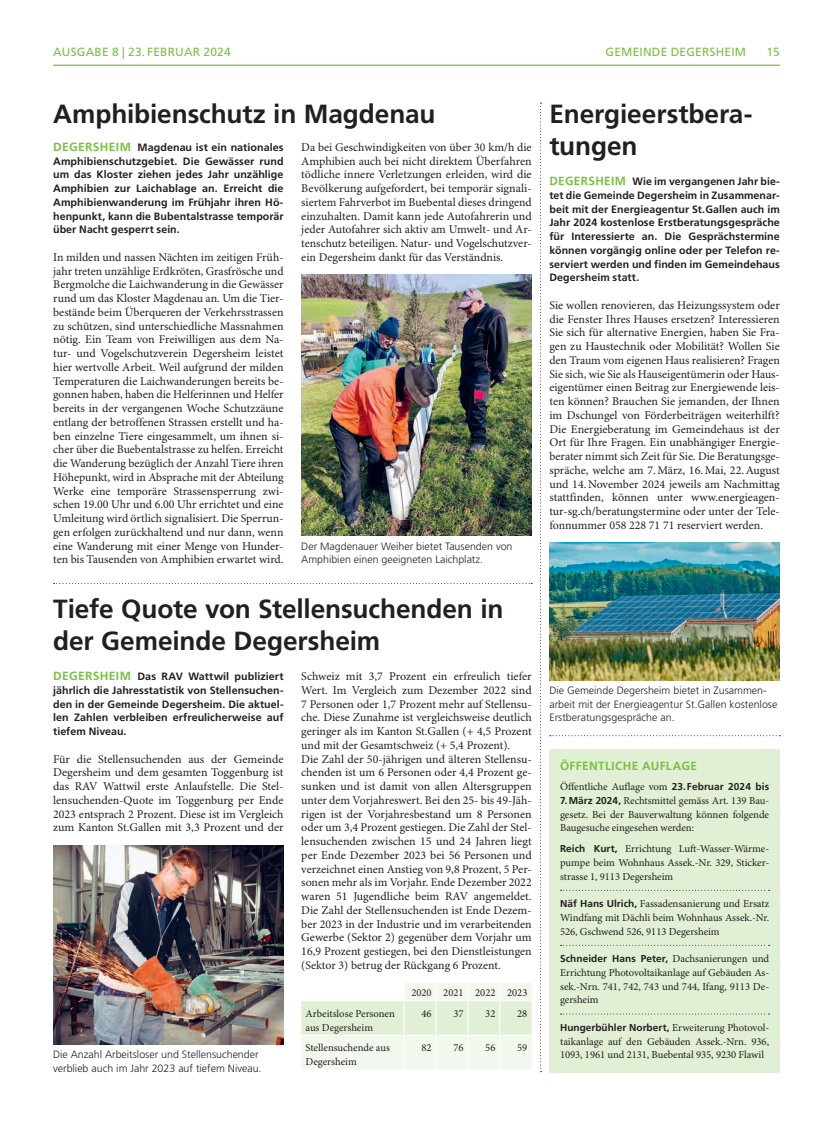
<style>
.page{position:relative;width:833px;height:1134px;background:#fff}
.page>*{position:absolute;margin:0;border:0;box-sizing:border-box;transform-origin:0 0}
.t1{font:700 26.25px/31.2px "Frutiger LT Std";letter-spacing:-.005em;color:#231f20}
.t2{font:11.88px/13.8px "Minion Pro";color:#231f20;text-align:justify}
.t3{font:11.88px "Frutiger LT Std";letter-spacing:.02em;color:#79c142}
.t4{font:700 11.88px "Frutiger LT Std";letter-spacing:.03em;color:#79c142}
.t5{font:700 10.62px/13.8px "Frutiger LT Std";letter-spacing:.005em;color:#231f20;text-align:justify}
.t6{font:10.62px/13.8px "Minion Pro";letter-spacing:-.005em;color:#231f20;text-align:justify}
.t7{font:300 10.62px/13.8px "Frutiger LT Std";color:#231f20}
.t8{font:700 10px "Frutiger LT Std";letter-spacing:.005em;color:#231f20}
.s1{font-size:11.88px;color:#79c142}
.s2{font-family:"Frutiger LT Std";font-weight:700;font-size:10px}
.s3{font-family:"Minion Pro";font-weight:400;font-size:10.62px}
</style>
<div class="page">
<hr style="left:53px;top:65px;width:727px;height:1px;background:#79c142">
<svg style="left:540px;top:103px;width:1px;height:969px"></svg>
<svg style="left:54px;top:583px;width:478px;height:1px"></svg>
<svg style="left:550px;top:735px;width:230px;height:1px"></svg>
<svg style="left:301px;top:983px;width:230px;height:86px;background:#ecf5e5"></svg>
<hr style="left:301px;top:1000px;width:103px;height:1px;background:#fff">
<hr style="left:404px;top:1000px;width:32px;height:1px;background:#fff">
<hr style="left:403px;top:1001px;width:1px;height:34px;background:#fff">
<hr style="left:436px;top:1000px;width:32px;height:1px;background:#fff">
<hr style="left:435px;top:1001px;width:1px;height:34px;background:#fff">
<hr style="left:468px;top:1000px;width:32px;height:1px;background:#fff">
<hr style="left:467px;top:1001px;width:1px;height:34px;background:#fff">
<hr style="left:500px;top:1000px;width:31px;height:1px;background:#fff">
<hr style="left:499px;top:1001px;width:1px;height:34px;background:#fff">
<hr style="left:301px;top:1035px;width:103px;height:1px;background:#fff">
<hr style="left:404px;top:1035px;width:32px;height:1px;background:#fff">
<hr style="left:403px;top:1035px;width:1px;height:34px;background:#fff">
<hr style="left:436px;top:1035px;width:32px;height:1px;background:#fff">
<hr style="left:435px;top:1035px;width:1px;height:34px;background:#fff">
<hr style="left:468px;top:1035px;width:32px;height:1px;background:#fff">
<hr style="left:467px;top:1035px;width:1px;height:34px;background:#fff">
<hr style="left:500px;top:1035px;width:31px;height:1px;background:#fff">
<hr style="left:499px;top:1035px;width:1px;height:34px;background:#fff">
<img style="left:549px;top:543px;width:231px;height:137px">
<img style="left:301px;top:274px;width:230px;height:262px">
<img style="left:53px;top:845px;width:230px;height:199px">
<div style="left:549px;top:749px;width:231px;height:323px;background:#e1efd4"></div>
<svg style="left:560px;top:890px;width:209px;height:1px"></svg>
<svg style="left:560px;top:945px;width:209px;height:1px"></svg>
<svg style="left:560px;top:1013px;width:209px;height:1px"></svg>
<p class="t3" style="left:53px;top:45px;width:18px">AUSGABE</p>
<p class="t3" style="left:112px;top:45px;width:50px">8 | 23. FEBRUAR</p>
<p class="t3" style="left:204px;top:45px;width:29px">2024</p>
<p class="t3" style="left:605px;top:45px;width:142px">GEMEINDE DEGERSHEIM</p>
<p class="t3" style="left:766px;top:45px;width:15px">15</p>
<h1 class="t1" style="left:53px;top:99px;width:384px">Amphibienschutz in Magdenau</h1>
<p class="t5" style="left:53px;top:140px;width:232px"><span class="s1">DEGERSHEIM</span> Magdenau ist ein nationales Amphibienschutzgebiet. Die Gewässer rund um das Kloster ziehen jedes Jahr unzählige Amphibien zur Laichablage an. Erreicht die Amphibienwanderung im Frühjahr ihren Hö&shy;henpunkt, kann die Bubentalstrasse temporär über Nacht gesperrt sein.</p>
<p class="t2" style="left:53px;top:251px;width:232px">In milden und nassen Nächten im zeitigen Früh&shy;jahr treten unzählige Erdkröten, Grasfrösche und Bergmolche die Laichwanderung in die Gewässer rund um das Kloster Magdenau an. Um die Tier&shy;bestände beim Überqueren der Verkehrsstrassen zu schützen, sind unterschiedliche Massnahmen nötig. Ein Team von Freiwilligen aus dem Na&shy;tur- und Vogelschutzverein Degersheim leistet hier wertvolle Arbeit. Weil aufgrund der milden Temperaturen die Laichwanderungen bereits be&shy;gonnen haben, haben die Helferinnen und Helfer bereits in der vergangenen Woche Schutzzäune entlang der betroffenen Strassen erstellt und ha&shy;ben einzelne Tiere eingesammelt, um ihnen si&shy;cher über die Buebentalstrasse zu helfen. Erreicht die Wanderung bezüglich der Anzahl Tiere ihren Höhepunkt, wird in Absprache mit der Abteilung Werke eine temporäre Strassensperrung zwi&shy;schen 19.00 Uhr und 6.00 Uhr errichtet und eine Umleitung wird örtlich signalisiert. Die Sperrun&shy;gen erfolgen zurückhaltend und nur dann, wenn eine Wanderung mit einer Menge von Hunder&shy;ten bis Tausenden von Amphibien erwartet wird.</p>
<p class="t2" style="left:301px;top:141px;width:232px">Da bei Geschwindigkeiten von über 30 km/h die Amphibien auch bei nicht direktem Überfahren tödliche innere Verletzungen erleiden, wird die Bevölkerung aufgefordert, bei temporär signali&shy;siertem Fahrverbot im Buebental dieses dringend einzuhalten. Damit kann jede Autofahrerin und jeder Autofahrer sich aktiv am Umwelt- und Ar&shy;tenschutz beteiligen. Natur- und Vogelschutzver&shy;ein Degersheim dankt für das Verständnis.</p>
<p class="t7" style="left:301px;top:539px;width:213px">Der Magdenauer Weiher bietet Tausenden von<br>Amphibien einen geeigneten Laichplatz.</p>
<h1 class="t1" style="left:53px;top:594px;width:452px">Tiefe Quote von Stellensuchenden in der Gemeinde Degersheim</h1>
<p class="t5" style="left:53px;top:670px;width:232px"><span class="s1">DEGERSHEIM</span> Das RAV Wattwil publiziert jährlich die Jahresstatistik von Stellensuchen&shy;den in der Gemeinde Degersheim. Die aktuel&shy;len Zahlen verbleiben erfreulicherweise auf tiefem Niveau.</p>
<p class="t2" style="left:53px;top:752px;width:232px">Für die Stellensuchenden aus der Gemeinde Degersheim und dem gesamten Toggenburg ist das RAV Wattwil erste Anlaufstelle. Die Stel&shy;lensuchenden-Quote im Toggenburg per Ende 2023 entsprach 2 Prozent. Diese ist im Vergleich zum Kanton St.Gallen mit 3,3 Prozent und der</p>
<p class="t2" style="left:301px;top:670px;width:232px;text-align:left">Schweiz mit 3,7 Prozent ein erfreulich tiefer Wert. Im Vergleich zum Dezember 2022 sind 7 Personen oder 1,7 Prozent mehr auf Stellensu&shy;che. Diese Zunahme ist vergleichsweise deutlich geringer als im Kanton St.Gallen (+ 4,5 Prozent und mit der Gesamtschweiz (+ 5,4 Prozent).<br>Die Zahl der 50-jährigen und älteren Stellensu&shy;chenden ist um 6 Personen oder 4,4 Prozent ge&shy;sunken und ist damit von allen Altersgruppen unter dem Vorjahreswert. Bei den 25- bis 49-Jäh&shy;rigen ist der Vorjahresbestand um 8 Personen oder um 3,4 Prozent gestiegen. Die Zahl der Stel&shy;lensuchenden zwischen 15 und 24 Jahren liegt per Ende Dezember 2023 bei 56 Personen und verzeichnet einen Anstieg von 9,8 Prozent, 5 Per&shy;sonen mehr als im Vorjahr. Ende Dezember 2022 waren 51 Jugendliche beim RAV angemeldet.<br>Die Zahl der Stellensuchenden ist Ende Dezem&shy;ber 2023 in der Industrie und im verarbeitenden Gewerbe (Sektor 2) gegenüber dem Vorjahr um 16,9 Prozent gestiegen, bei den Dienstleistungen (Sektor 3) betrug der Rückgang 6 Prozent.</p>
<p class="t6" style="left:411px;top:987px;width:118px">2020 2021 2022 2023</p>
<p class="t6" style="left:305px;top:1007px;width:91px">Arbeitslose Personen aus Degersheim</p>
<p class="t6" style="left:421px;top:1007px;width:12px">46</p>
<p class="t6" style="left:453px;top:1007px;width:12px">37</p>
<p class="t6" style="left:485px;top:1007px;width:12px">32</p>
<p class="t6" style="left:517px;top:1007px;width:12px">28</p>
<p class="t6" style="left:305px;top:1042px;width:86px">Stellensuchende aus<br>Degersheim</p>
<p class="t6" style="left:421px;top:1042px;width:12px">82</p>
<p class="t6" style="left:453px;top:1042px;width:12px">76</p>
<p class="t6" style="left:485px;top:1042px;width:12px">56</p>
<p class="t6" style="left:517px;top:1042px;width:12px">59</p>
<p class="t7" style="left:53px;top:1048px;width:210px">Die Anzahl Arbeitsloser und Stellensuchender verblieb auch im Jahr 2023 auf tiefem Niveau.</p>
<h1 class="t1" style="left:549px;top:99px;width:204px">Energieerstbera&shy;tungen</h1>
<p class="t5" style="left:549px;top:175px;width:232px"><span class="s1">DEGERSHEIM</span> Wie im vergangenen Jahr bie&shy;tet die Gemeinde Degersheim in Zusammenar&shy;beit mit der Energieagentur St.Gallen auch im Jahr 2024 kostenlose Erstberatungsgespräche für Interessierte an. Die Gesprächstermine können vorgängig online oder per Telefon re&shy;serviert werden und finden im Gemeindehaus Degersheim statt.</p>
<p class="t2" style="left:549px;top:299px;width:232px">Sie wollen renovieren, das Heizungssystem oder die Fenster Ihres Hauses ersetzen? Interessieren Sie sich für alternative Energien, haben Sie Fra&shy;gen zu Haustechnik oder Mobilität? Wollen Sie den Traum vom eigenen Haus realisieren? Fragen Sie sich, wie Sie als Hauseigentümerin oder Haus&shy;eigentümer einen Beitrag zur Energiewende leis&shy;ten können? Brauchen Sie jemanden, der Ihnen im Dschungel von Förderbeiträgen weiterhilft?<br>Die Energieberatung im Gemeindehaus ist der Ort für Ihre Fragen. Ein unabhängiger Energie&shy;berater nimmt sich Zeit für Sie. Die Beratungsge&shy;spräche, welche am 7.März, 16.Mai, 22.August und 14.November 2024 jeweils am Nachmittag stattfinden, können unter www.energieagen&shy;tur-sg.ch/beratungstermine oder unter der Tele&shy;fonnummer 058 228 71 71 reserviert werden.</p>
<p class="t7" style="left:549px;top:683px;width:229px">Die Gemeinde Degersheim bietet in Zusammen&shy;arbeit mit der Energieagentur St.Gallen kostenlose<br>Erstberatungsgespräche an.</p>
<p class="t4" style="left:560px;top:758px;width:138px">ÖFFENTLICHE AUFLAGE</p>
<p class="t6" style="left:560px;top:780px;width:211px">Öffentliche Auflage vom <span class="s2">23.Februar 2024 bis 7.März 2024,</span> Rechtsmittel gemäss Art. 139 Bau&shy;gesetz. Bei der Bauverwaltung können folgende Baugesuche eingesehen werden:</p>
<p class="t6" style="left:560px;top:842px;width:211px"><span class="s2">Reich Kurt,</span> Errichtung Luft-Wasser-Wärme&shy;pumpe beim Wohnhaus Assek.-Nr. 329, Sticker&shy;strasse 1, 9113 Degersheim</p>
<p class="t6" style="left:560px;top:897px;width:211px"><span class="s2">Näf Hans Ulrich,</span> Fassadensanierung und Ersatz Windfang mit Dächli beim Wohnhaus Assek.-Nr.<br>526, Gschwend 526, 9113 Degersheim</p>
<p class="t8" style="left:560px;top:953px;width:211px">Schneider Hans Peter, <span class="s3">Dachsanierungen und</span></p>
<p class="t6" style="left:560px;top:966px;width:211px">Errichtung Photovoltaikanlage auf Gebäuden As&shy;sek.-Nrn. 741, 742, 743 und 744, Ifang, 9113 De&shy;gersheim</p>
<p class="t8" style="left:560px;top:1021px;width:211px">Hungerbühler Norbert, <span class="s3">Erweiterung Photovol-</span></p>
<p class="t6" style="left:560px;top:1035px;width:211px">taikanlage auf den Gebäuden Assek.-Nrn. 936,<br>1093, 1961 und 2131, Buebental 935, 9230 Flawil</p>
</div>
